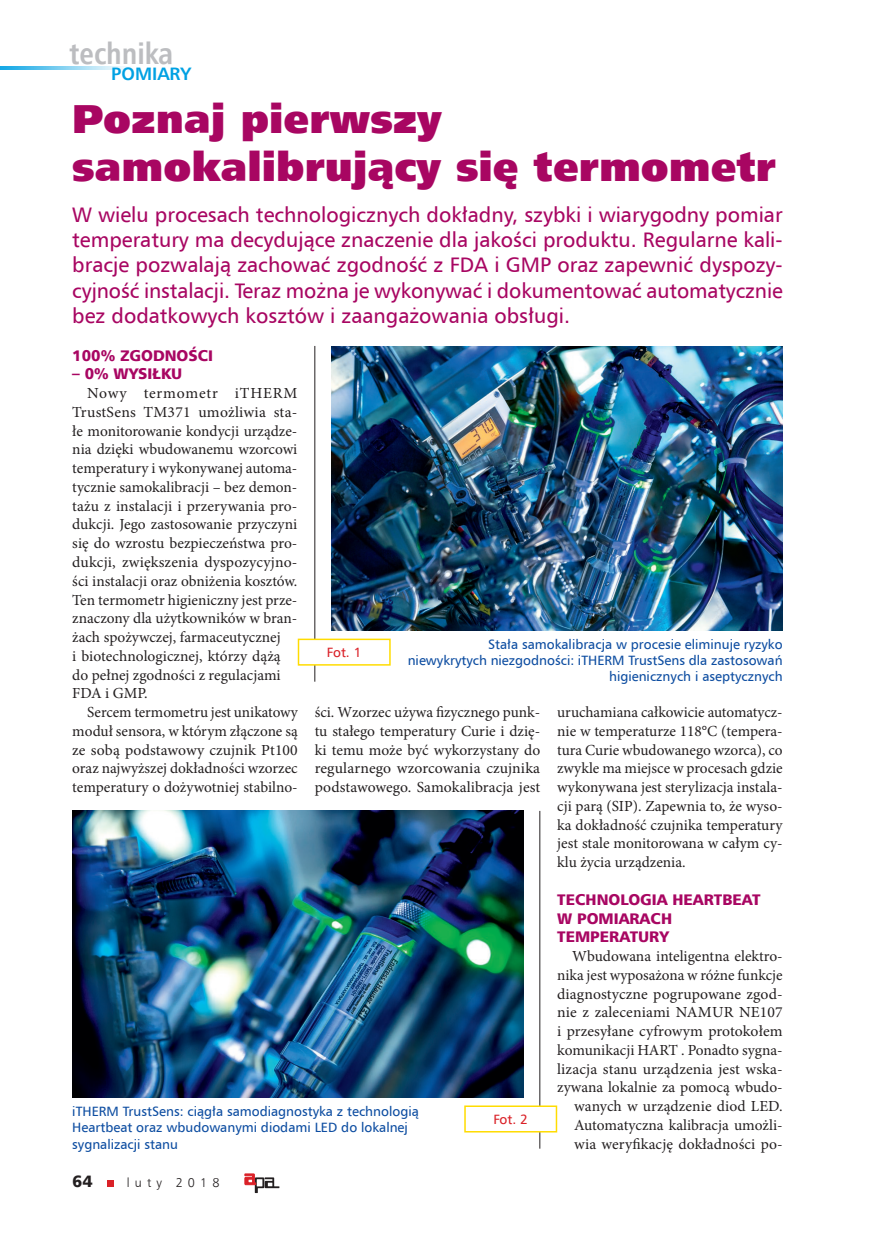
<style>
.page{position:relative;width:872px;height:1234px;background:#fff}
.page>*{position:absolute;margin:0;border:0;box-sizing:border-box;transform-origin:0 0}
.t1{font:40.5px/48.6px "Humnst 777 X Blk EU";color:#a80662}
.t2{font:700 30px "Humnst 777 Cn EU";color:#bcbdc0}
.t3{font:21px/25.2px "Humnst 777 EU";color:#a80662;text-align:justify}
.t4{font:700 18px "Humnst 777 EU";color:#00a1e3}
.t5{font:16.5px "Humnst 777 Blk EU";color:#231f20}
.t6{font:15.3px/18.8px "Minion Pro";color:#231f20;text-align:justify}
.t7{font:15.3px/18.8px "Humnst 777 Blk EU";color:#a80662}
.t8{font:13.5px/16.2px "Humnst 777 EU";color:#0d4da1;text-align:right}
.t9{font:13.5px "Humnst 777 EU";letter-spacing:-.01em;color:#da2128}
.t10{font:12.75px "Humnst 777 Lt EU";letter-spacing:.4em;color:#231f20}
</style>
<div class="page">
<svg style="left:108px;top:1180px;width:6px;height:5px"></svg>
<svg style="left:245px;top:1173px;width:34px;height:19px"></svg>
<img style="left:0;top:66px;width:127px;height:3px">
<img style="left:331px;top:346px;width:451px;height:284px">
<img style="left:72px;top:810px;width:451px;height:287px">
<hr style="left:314px;top:346px;width:1px;height:335px;background:#231f20">
<div style="left:298px;top:639px;width:92px;height:25px;background:#fff"></div>
<div style="left:298px;top:638px;width:93px;height:27px;border:2px solid #ffdc01"></div>
<hr style="left:539px;top:810px;width:1px;height:338px;background:#231f20">
<div style="left:465px;top:1105px;width:91px;height:26px;background:#fff"></div>
<div style="left:464px;top:1105px;width:93px;height:27px;border:2px solid #ffdc01"></div>
<h2 class="t2" style="left:70px;top:34px;width:105px">technika</h2>
<p class="t4" style="left:111px;top:62px;width:82px">POMIARY</p>
<h1 class="t1" style="left:72px;top:95px;width:705px">Poznaj pierwszy samokalibrujący się termometr</h1>
<p class="t3" style="left:72px;top:201px;width:712px">W wielu procesach technologicznych dokładny, szybki i wiarygodny pomiar temperatury ma decydujące znaczenie dla jakości produktu. Regularne kali&shy;bracje pozwalają zachować zgodność z FDA i GMP oraz zapewnić dyspozy&shy;cyjność instalacji. Teraz można je wykonywać i dokumentować automatycznie bez dodatkowych kosztów i zaangażowania obsługi.</p>
<p class="t7" style="left:72px;top:346px;width:142px">100% ZGODNOŚCI</p>
<p class="t7" style="left:72px;top:364px;width:111px">– 0% WYSIŁKU</p>
<p class="t6" style="left:72px;top:384px;width:227px;text-align:left;text-indent:15px">Nowy termometr iTHERM TrustSens TM371 umożliwia sta&shy;łe monitorowanie kondycji urządze&shy;nia dzięki wbudowanemu wzorcowi temperatury i wykonywanej automa&shy;tycznie samokalibracji – bez demon&shy;tażu z instalacji i przerywania pro&shy;dukcji. Jego zastosowanie przyczyni się do wzrostu bezpieczeństwa pro&shy;dukcji, zwiększenia dyspozycyjno&shy;ści instalacji oraz obniżenia kosztów.<br>Ten termometr higieniczny jest prze&shy;znaczony dla użytkowników w bran&shy;żach spożywczej, farmaceutycznej<br>i biotechnologicznej, którzy dążą do pełnej zgodności z regulacjami FDA i GMP.</p>
<p class="t6" style="left:72px;top:702px;width:227px;text-indent:15px">Sercem termometru jest unikatowy moduł sensora, w którym złączone są ze sobą podstawowy czujnik Pt100 oraz najwyższej dokładności wzorzec temperatury o dożywotniej stabilno-</p>
<p class="t6" style="left:315px;top:702px;width:227px">ści. Wzorzec używa fizycznego punk&shy;tu stałego temperatury Curie i dzię&shy;ki temu może być wykorzystany do regularnego wzorcowania czujnika podstawowego. Samokalibracja jest</p>
<p class="t6" style="left:557px;top:702px;width:227px">uruchamiana całkowicie automatycz&shy;nie w temperaturze 118°C (tempera&shy;tura Curie wbudowanego wzorca), co zwykle ma miejsce w procesach gdzie wykonywana jest sterylizacja instala&shy;cji parą (SIP). Zapewnia to, że wyso&shy;ka dokładność czujnika temperatury jest stale monitorowana w całym cy&shy;klu życia urządzenia.</p>
<p class="t7" style="left:557px;top:889px;width:205px">TECHNOLOGIA HEARTBEAT<br>W POMIARACH<br>TEMPERATURY</p>
<p class="t6" style="left:557px;top:946px;width:227px;text-align:right">Wbudowana inteligentna elektro&shy;nika jest wyposażona w różne funkcje diagnostyczne pogrupowane zgod&shy;nie z zaleceniami NAMUR NE107 i przesyłane cyfrowym protokołem komunikacji HART . Ponadto sygna&shy;lizacja stanu urządzenia jest wska&shy;zywana lokalnie za pomocą wbudo&shy;wanych w urządzenie diod LED.<br>Automatyczna kalibracja umożli&shy;wia weryfikację dokładności po-</p>
<p class="t8" style="left:408px;top:635px;width:376px">Stała samokalibracja w procesie eliminuje ryzyko niewykrytych niezgodności: iTHERM TrustSens dla zastosowań higienicznych i aseptycznych</p>
<p class="t9" style="left:327px;top:644px;width:36px">Fot. 1</p>
<p class="t8" style="left:72px;top:1102px;width:348px;text-align:left">iTHERM TrustSens: ciągła samodiagnostyka z technologią<br>Heartbeat oraz wbudowanymi diodami LED do lokalnej sygnalizacji stanu</p>
<p class="t9" style="left:493px;top:1110px;width:36px">Fot. 2</p>
<p class="t5" style="left:72px;top:1170px;width:22px">64</p>
<p class="t10" style="left:127px;top:1174px;width:94px">luty 2018</p>
</div>
